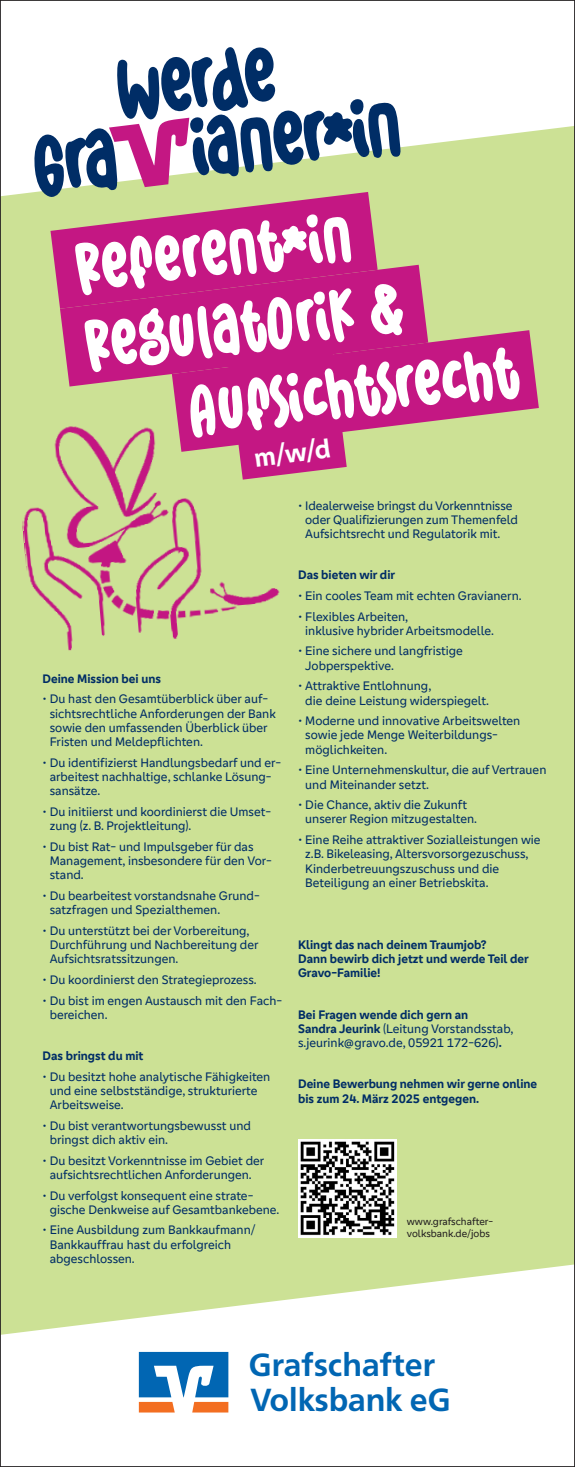
<style>
.page{position:relative;width:575px;height:1467px;background:#fff}
.page>*{position:absolute;margin:0;border:0;box-sizing:border-box;transform-origin:0 0}
.t1{font:77.4px "Blugie";color:#fff}
.t2{font:700 31.5px "Frutiger VR";letter-spacing:.02em;color:#0166b3}
.t3{font:700 27.15px "Genos GFG";color:#fff}
.t4{font:12.75px/14.2px "Genos GFG";color:#002d66}
.t5{font:700 12.75px/14.2px "Genos GFG";color:#002d66}
.t6{font:10.5px/12.6px "Genos GFG";color:#231f20}
.s1{font-weight:700}
</style>
<div class="page">
<div style="left:2px;top:126px;width:570px;height:1209px;background:#cce195"></div>
<svg style="left:32px;top:99px;width:368px;height:98px"></svg>
<svg style="left:109px;top:47px;width:166px;height:140px"></svg>
<svg style="left:139px;top:1352px;width:89px;height:60px"></svg>
<img style="left:298px;top:1140px;width:98px;height:98px">
<img style="left:13px;top:397px;width:274px;height:274px">
<svg style="left:50px;top:192px;width:327px;height:117px;background:#c55088"></svg>
<div style="left:60px;top:265px;width:368px;height:122px;background:#c41783"></div>
<svg style="left:224px;top:320px;width:122px;height:160px;background:#c64a87"></svg>
<svg style="left:172px;top:330px;width:366px;height:122px;background:#c53a86"></svg>
<h1 class="t1" style="left:72px;top:225px;width:276px;rotate:-7deg">Referent*in</h1>
<h1 class="t1" style="left:81px;top:301px;width:316px;rotate:-7deg">Regulatorik &amp;</h1>
<h1 class="t1" style="left:185px;top:367px;width:329px;rotate:-7deg">Aufsichtsrecht</h1>
<h3 class="t3" style="left:252px;top:442px;width:78px;rotate:-7deg">m/w/d</h3>
<p class="t5" style="left:43px;top:671px;width:120px">Deine Mission bei uns</p>
<p class="t4" style="left:50px;top:692px;width:227px;text-indent:-7px">• Du hast den Gesamtüberblick über auf&shy;sichtsrechtliche Anforderungen der Bank sowie den umfassenden Überblick über Fristen und Meldepflichten.</p>
<p class="t4" style="left:50px;top:755px;width:233px;text-indent:-7px">• Du identifizierst Handlungsbedarf und er&shy;arbeitest nachhaltige, schlanke Lösung&shy;sansätze.</p>
<p class="t4" style="left:50px;top:805px;width:223px;text-indent:-7px">• Du initiierst und koordinierst die Umset&shy;zung (z. B. Projektleitung).</p>
<p class="t4" style="left:50px;top:839px;width:223px;text-indent:-7px">• Du bist Rat- und Impulsgeber für das<br>Management, insbesondere für den Vor&shy;stand.</p>
<p class="t4" style="left:50px;top:889px;width:211px;text-indent:-7px">• Du bearbeitest vorstandsnahe Grund&shy;satzfragen und Spezialthemen.</p>
<p class="t4" style="left:50px;top:923px;width:210px;text-indent:-7px">• Du unterstützt bei der Vorbereitung,<br>Durchführung und Nachbereitung der<br>Aufsichtsratssitzungen.</p>
<p class="t4" style="left:43px;top:973px;width:215px">• Du koordinierst den Strategieprozess.</p>
<p class="t4" style="left:50px;top:993px;width:234px;text-indent:-7px">• Du bist im engen Austausch mit den Fach&shy;bereichen.</p>
<p class="t5" style="left:43px;top:1049px;width:102px">Das bringst du mit</p>
<p class="t4" style="left:50px;top:1069px;width:222px;text-indent:-7px">• Du besitzt hohe analytische Fähigkeiten und eine selbstständige, strukturierte<br>Arbeitsweise.</p>
<p class="t4" style="left:50px;top:1118px;width:202px;text-indent:-7px">• Du bist verantwortungsbewusst und bringst dich aktiv ein.</p>
<p class="t4" style="left:43px;top:1153px;width:223px;text-align:center">• Du besitzt Vorkenntnisse im Gebiet der aufsichtsrechtlichen Anforderungen.</p>
<p class="t4" style="left:50px;top:1188px;width:231px;text-indent:-7px">• Du verfolgst konsequent eine strate&shy;gische Denkweise auf Gesamtbankebene.</p>
<p class="t4" style="left:50px;top:1223px;width:207px;text-indent:-7px">• Eine Ausbildung zum Bankkaufmann/<br>Bankkauffrau hast du erfolgreich abgeschlossen.</p>
<p class="t4" style="left:305px;top:498px;width:214px;text-indent:-7px">• Idealerweise bringst du Vorkenntnisse oder Qualifizierungen zum Themenfeld<br>Aufsichtsrecht und Regulatorik mit.</p>
<p class="t5" style="left:298px;top:568px;width:98px">Das bieten wir dir</p>
<p class="t4" style="left:298px;top:589px;width:225px">• Ein cooles Team mit echten Gravianern.</p>
<p class="t4" style="left:305px;top:609px;width:190px;text-indent:-7px">• Flexibles Arbeiten,<br>inklusive hybrider Arbeitsmodelle.</p>
<p class="t4" style="left:305px;top:644px;width:159px;text-indent:-7px">• Eine sichere und langfristige<br>Jobperspektive.</p>
<p class="t4" style="left:305px;top:679px;width:185px;text-indent:-7px">• Attraktive Entlohnung,<br>die deine Leistung widerspiegelt.</p>
<p class="t4" style="left:305px;top:714px;width:216px;text-indent:-7px">• Moderne und innovative Arbeitswelten sowie jede Menge Weiterbildungs&shy;möglichkeiten.</p>
<p class="t4" style="left:305px;top:763px;width:242px;text-indent:-7px">• Eine Unternehmenskultur, die auf Vertrauen und Miteinander setzt.</p>
<p class="t4" style="left:305px;top:798px;width:173px;text-indent:-7px">• Die Chance, aktiv die Zukunft unserer Region mitzugestalten.</p>
<p class="t4" style="left:305px;top:833px;width:236px;text-indent:-7px">• Eine Reihe attraktiver Sozialleistungen wie z.B. Bikeleasing, Altersvorsorgezuschuss, Kinderbetreuungszuschuss und die Beteiligung an einer Betriebskita.</p>
<p class="t5" style="left:298px;top:937px;width:232px">Klingt das nach deinem Traumjob?<br>Dann bewirb dich jetzt und werde Teil der<br>Gravo-Familie!</p>
<p class="t4" style="left:298px;top:1007px;width:217px"><span class="s1">Bei Fragen wende dich gern an<br>Sandra Jeurink</span> (Leitung Vorstandsstab, s.jeurink@gravo.de, 05921 172-626)<span class="s1">.</span></p>
<p class="t5" style="left:298px;top:1077px;width:240px">Deine Bewerbung nehmen wir gerne online bis zum 24. März 2025 entgegen.</p>
<p class="t6" style="left:406px;top:1215px;width:88px">www.grafschafter&shy;volksbank.de/jobs</p>
<h2 class="t2" style="left:249px;top:1351px;width:187px">Grafschafter</h2>
<h2 class="t2" style="left:250px;top:1386px;width:201px">Volksbank eG</h2>
</div>
